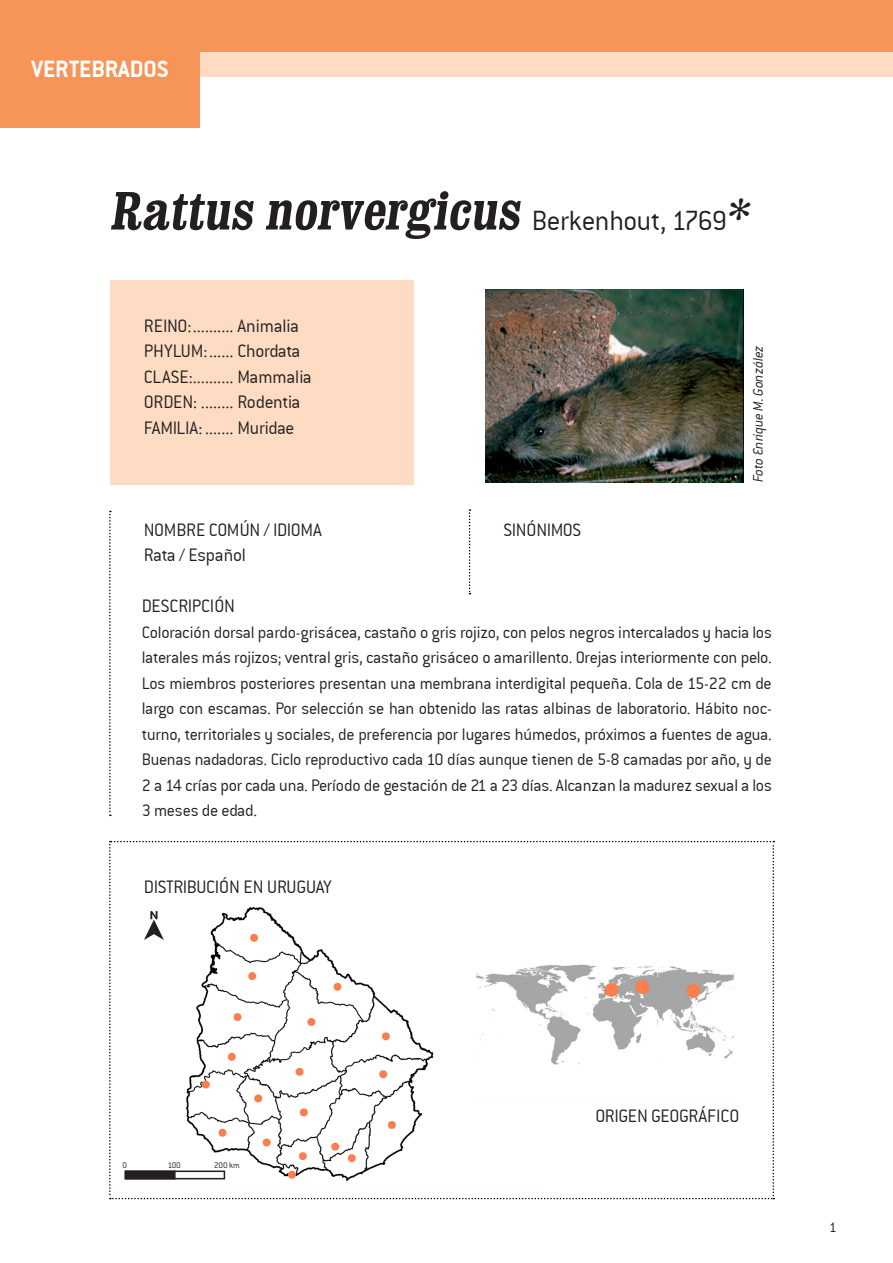
<style>
.page{position:relative;width:893px;height:1263px;background:#fff}
.page>*{position:absolute;margin:0;border:0;box-sizing:border-box;transform-origin:0 0}
.t1{font:700 condensed 54px "Clarendon";color:#231f20}
.t2{font:25.5px "Conduit ITCTT Bold";color:#fff}
.texto_sobre_fondo_de{font:19.5px "Conduit ITCTT Light";letter-spacing:-.015em;color:#231f20}
.texto_comun_13_17{font:19.5px "Conduit ITCTT Light";letter-spacing:-.015em;color:#231f20}
.texto_comun_13_17-2{font:18px/25.5px "Conduit ITCTT Light";letter-spacing:-.015em;color:#231f20;text-align:justify}
.t3{font:italic 15px "Conduit ITCTT Light";letter-spacing:-.015em;color:#231f20}
.t4{font:15px "Conduit ITCTT Light";color:#231f20}
.texto_comun_13_17-3{font:9px "Conduit ITCTT Light";color:#231f20}
.s1{font-family:"Conduit ITCTT Light";font-weight:400;font-stretch:normal;font-size:30px}
.s2{font-size:45px}
</style>
<div class="page">
<div style="left:110px;top:280px;width:304px;height:204px;background:#fddcc3"></div>
<img style="left:485px;top:290px;width:259px;height:193px">
<div style="left:0;top:51px;width:893px;height:26px;background:#fddcc3"></div>
<div style="left:0;top:0;width:893px;height:51px;background:#f79559"></div>
<div style="left:0;top:0;width:200px;height:128px;background:#f79559"></div>
<svg style="left:109px;top:511px;width:2px;height:305px"></svg>
<svg style="left:469px;top:509px;width:2px;height:85px"></svg>
<svg style="left:109px;top:841px;width:665px;height:358px"></svg>
<div style="left:125px;top:1170px;width:51px;height:9px;background:#231f20;border:2px solid #231f20"></div>
<div style="left:125px;top:1170px;width:100px;height:9px;border:2px solid #231f20"></div>
<img style="left:470px;top:906px;width:269px;height:191px">
<p class="t2" style="left:32px;top:54px;width:138px">VERTEBRADOS</p>
<p class="t1" style="left:110px;top:177px;width:646px">Rattus norvergicus <span class="s1">B er ken h o u t , 1769</span> <span class="s2">*</span></p>
<p class="texto_sobre_fondo_de" style="left:144px;top:315px;width:156px">REINO:.......... Animalia</p>
<p class="texto_sobre_fondo_de" style="left:144px;top:340px;width:158px">PHYLUM:...... Chordata</p>
<p class="texto_sobre_fondo_de" style="left:144px;top:366px;width:169px">CLASE:.......... Mammalia</p>
<p class="texto_sobre_fondo_de" style="left:144px;top:391px;width:158px">ORDEN: ........ Rodentia</p>
<p class="texto_sobre_fondo_de" style="left:144px;top:417px;width:152px">FAMILIA: ....... Muridae</p>
<p class="texto_sobre_fondo_de" style="left:144px;top:519px;width:179px">NOMBRE COMÚN / IDIOMA</p>
<p class="texto_sobre_fondo_de" style="left:144px;top:544px;width:104px">Rata / Español</p>
<p class="texto_comun_13_17" style="left:504px;top:519px;width:79px">SINÓNIMOS</p>
<p class="t3" style="left:750px;top:482px;width:139px;rotate:-90deg">Foto Enrique M. González</p>
<p class="texto_comun_13_17" style="left:142px;top:595px;width:95px">DESCRIPCIÓN</p>
<p class="texto_comun_13_17-2" style="left:142px;top:619px;width:632px">Coloración dorsal pardo-grisácea, castaño o gris rojizo, con pelos negros intercalados y hacia los laterales más rojizos; ventral gris, castaño grisáceo o amarillento. Orejas interiormente con pelo.<br>Los miembros posteriores presentan una membrana interdigital pequeña. Cola de 15-22 cm de largo con escamas. Por selección se han obtenido las ratas albinas de laboratorio. Hábito noc&shy;turno, territoriales y sociales, de preferencia por lugares húmedos, próximos a fuentes de agua.<br>Buenas nadadoras. Ciclo reproductivo cada 10 días aunque tienen de 5-8 camadas por año, y de 2 a 14 crías por cada una. Período de gestación de 21 a 23 días. Alcanzan la madurez sexual a los 3 meses de edad.</p>
<p class="texto_comun_13_17" style="left:144px;top:876px;width:190px">DISTRIBUCIÓN EN URUGUAY</p>
<p class="texto_comun_13_17-3" style="left:122px;top:1160px;width:6px">0</p>
<p class="texto_comun_13_17-3" style="left:168px;top:1160px;width:15px">100</p>
<p class="texto_comun_13_17-3" style="left:214px;top:1160px;width:27px">200 km</p>
<p class="texto_comun_13_17" style="left:595px;top:1105px;width:145px">ORIGEN GEOGRÁFICO</p>
<p class="t4" style="left:829px;top:1219px;width:9px">1</p>
</div>
